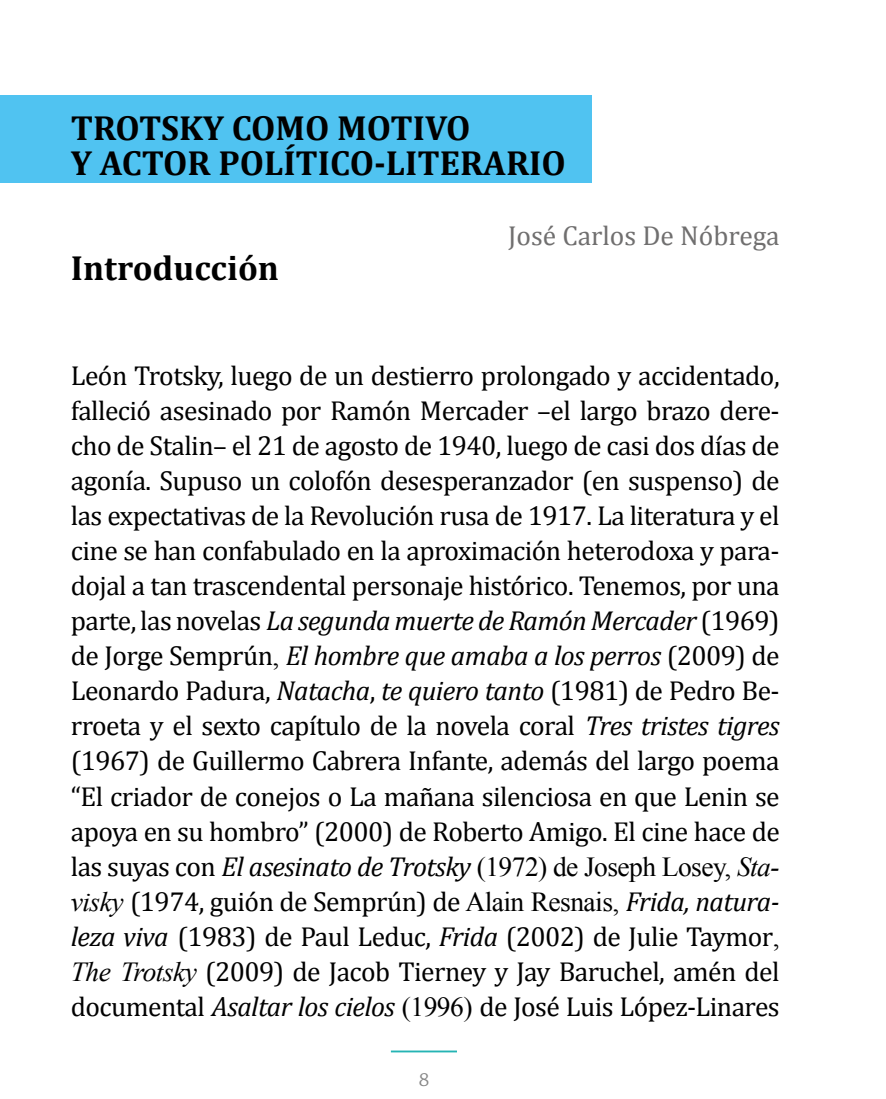
<style>
.page{position:relative;width:886px;height:1099px;background:#fff}
.page>*{position:absolute;margin:0;border:0;box-sizing:border-box;transform-origin:0 0}
.t1{font:700 35px/35px "Cambria";color:#000}
.t2{font:27.5px/35px "Cambria";letter-spacing:-.02em;color:#000;text-align:justify}
.t3{font:27.5px "Cambria";color:#706f6f}
.t4{font:20px "Chaparral Pro";color:#878787}
.s1{font-style:italic}
.s2{font-family:"Times New Roman"}
.s3{font-family:"Times New Roman";font-style:italic}
</style>
<div class="page">
<hr style="left:391px;top:1050px;width:66px;height:2px;background:#25b4b4">
<div style="left:0;top:95px;width:592px;height:87px;background:#50c3f1"></div>
<p class="t1" style="left:71px;top:109px;width:496px">TROTSKY COMO MOTIVO<br>Y ACTOR POLÍTICO-LITERARIO</p>
<p class="t1" style="left:71px;top:249px;width:210px">Introducción</p>
<p class="t3" style="left:508px;top:219px;width:273px">José Carlos De Nóbrega</p>
<p class="t2" style="left:71px;top:358px;width:710px">León Trotsky, luego de un destierro prolongado y accidentado, falleció asesinado por Ramón Mercader –el largo brazo dere&shy;cho de Stalin– el 21 de agosto de 1940, luego de casi dos días de agonía. Supuso un colofón desesperanzador (en suspenso) de las expectativas de la Revolución rusa de 1917. La literatura y el cine se han confabulado en la aproximación heterodoxa y para&shy;dojal a tan trascendental personaje histórico. Tenemos, por una parte, las novelas <span class="s1">La segunda muerte de Ramón Mercader</span> (1969) de Jorge Semprún<span class="s2">,</span> <span class="s1">El hombre que amaba a los perros</span> (2009) de Leonardo Padura, <span class="s1">Natacha</span>, <span class="s1">te quiero tanto</span> (1981) de Pedro Be&shy;rroeta y el sexto capítulo de la novela coral <span class="s1">Tres tristes tigres </span>(1967) de Guillermo Cabrera Infante, además del largo poema “El criador de conejos o La mañana silenciosa en que Lenin se apoya en su hombro” (2000) de Roberto Amigo. El cine hace de las suyas con <span class="s1">El asesinato de Trotsky</span> <span class="s2">(1972) de Joseph Losey,</span> <span class="s3">Sta&shy;visky</span> (1974, guión de Semprún) de <span class="s2">Alain Resnais,</span> <span class="s1">Frida, natura&shy;leza viva</span> (1983) de Paul Leduc, <span class="s1">Frida</span> (2002) de Julie Taymor<span class="s2">, </span><span class="s3">The Trotsky</span> (2009) de Jacob Tierney y Jay Baruchel, amén del documental <span class="s1">Asaltar los cielos</span> <span class="s2">(1996)</span> de José Luis López-Linares</p>
<p class="t4" style="left:419px;top:1068px;width:12px">8</p>
</div>
